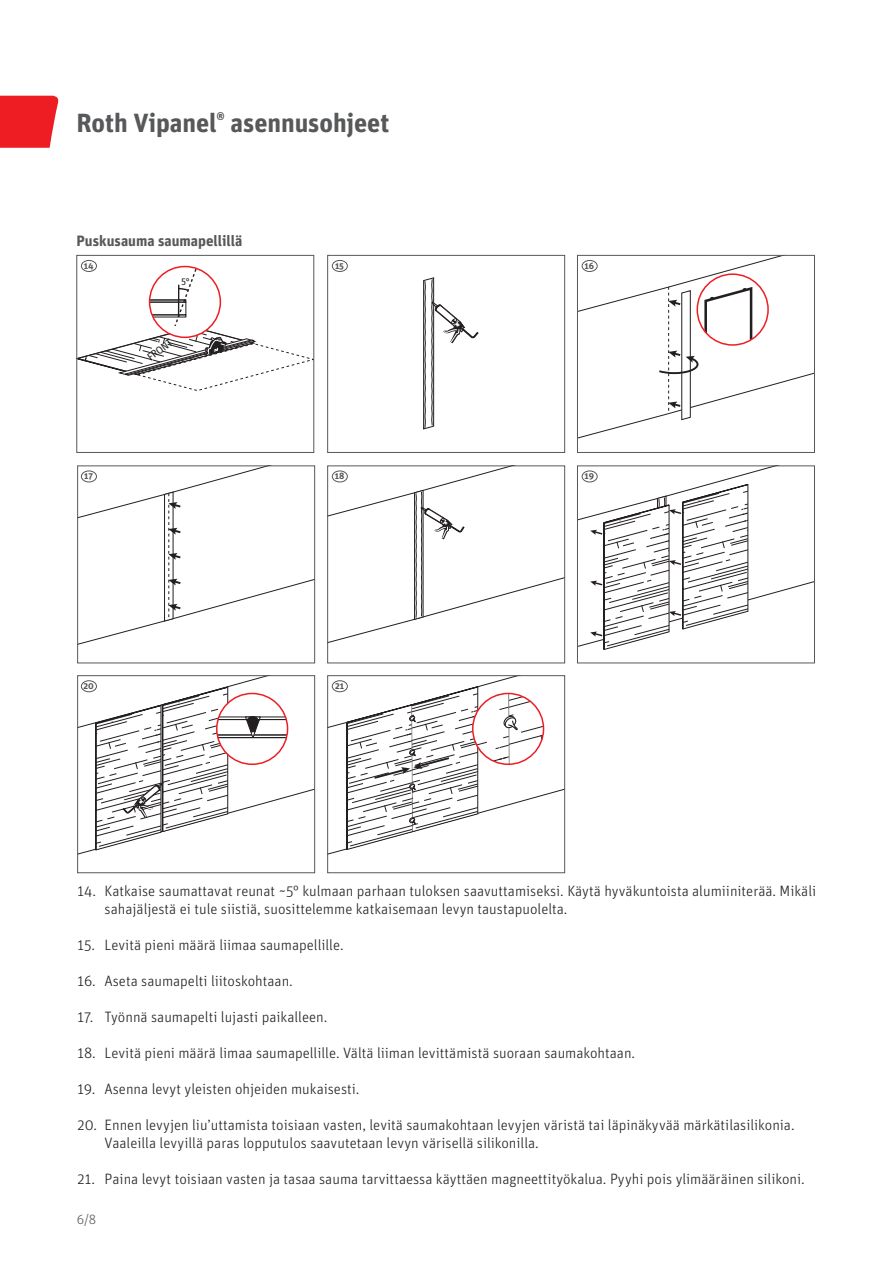
<style>
.page{position:relative;width:893px;height:1263px;background:#fff}
.page>*{position:absolute;margin:0;border:0;box-sizing:border-box;transform-origin:0 0}
.t1{font:700 26.25px "Unit OT";letter-spacing:-.005em;color:#57585a}
.t2{font:300 15px/18px "Unit OT";color:#231f20}
.t3{font:700 15px "Unit OT";color:#57585a}
.t4{font:300 13.5px "Unit OT";color:#57585a}
.t5{font:10.65px "Fira Sans Condensed";color:#231f20}
.t6{font:9.75px "Fira Sans Condensed";color:#231f20}
.t7{font:700 9px "Unit OT";color:#57585a}
</style>
<div class="page">
<svg style="left:0;top:96px;width:59px;height:52px"></svg>
<div style="left:77px;top:255px;width:237px;height:198px;border:1px solid #57585a"></div>
<svg style="left:423px;top:277px;width:55px;height:153px"></svg>
<div style="left:327px;top:255px;width:238px;height:198px;border:1px solid #57585a"></div>
<svg style="left:579px;top:257px;width:234px;height:182px"></svg>
<div style="left:577px;top:255px;width:238px;height:198px;border:1px solid #57585a"></div>
<div style="left:81px;top:260px;width:16px;height:12px;border:1px solid #57585a;border-radius:50%"></div>
<svg style="left:79px;top:468px;width:234px;height:177px"></svg>
<svg style="left:164px;top:491px;width:19px;height:131px"></svg>
<div style="left:77px;top:466px;width:238px;height:197px;border:1px solid #57585a"></div>
<svg style="left:329px;top:468px;width:234px;height:175px"></svg>
<svg style="left:414px;top:490px;width:50px;height:130px"></svg>
<div style="left:327px;top:466px;width:238px;height:197px;border:1px solid #57585a"></div>
<svg style="left:579px;top:468px;width:234px;height:179px"></svg>
<svg style="left:590px;top:484px;width:159px;height:166px"></svg>
<div style="left:577px;top:466px;width:238px;height:197px;border:1px solid #57585a"></div>
<div style="left:81px;top:471px;width:16px;height:11px;border:1px solid #57585a;border-radius:50%"></div>
<div style="left:332px;top:471px;width:16px;height:11px;border:1px solid #57585a;border-radius:50%"></div>
<div style="left:332px;top:260px;width:16px;height:12px;border:1px solid #57585a;border-radius:50%"></div>
<div style="left:582px;top:471px;width:15px;height:11px;border:1px solid #57585a;border-radius:50%"></div>
<div style="left:582px;top:260px;width:15px;height:12px;border:1px solid #57585a;border-radius:50%"></div>
<svg style="left:79px;top:677px;width:234px;height:178px"></svg>
<div style="left:77px;top:675px;width:238px;height:198px;border:1px solid #57585a"></div>
<svg style="left:329px;top:677px;width:234px;height:178px"></svg>
<div style="left:327px;top:675px;width:238px;height:198px;border:1px solid #57585a"></div>
<div style="left:81px;top:680px;width:16px;height:12px;border:1px solid #57585a;border-radius:50%"></div>
<div style="left:332px;top:680px;width:16px;height:12px;border:1px solid #57585a;border-radius:50%"></div>
<svg style="left:77px;top:266px;width:237px;height:125px"></svg>
<hr style="left:150px;top:299px;width:36px;height:1px;background:#231f20">
<div style="left:149px;top:266px;width:72px;height:72px;border:2px solid #ee1d23;border-radius:50%"></div>
<div style="left:697px;top:274px;width:71px;height:71px;background:#fff;border-radius:50%"></div>
<svg style="left:657px;top:285px;width:97px;height:135px"></svg>
<div style="left:696px;top:273px;width:73px;height:73px;border:2px solid #ee1d23;border-radius:50%"></div>
<svg style="left:95px;top:687px;width:193px;height:163px"></svg>
<hr style="left:217px;top:737px;width:71px;height:1px;background:#231f20">
<div style="left:216px;top:693px;width:72px;height:72px;border:2px solid #ee1d23;border-radius:50%"></div>
<svg style="left:346px;top:686px;width:198px;height:164px"></svg>
<div style="left:472px;top:693px;width:72px;height:72px;border:2px solid #ee1d23;border-radius:50%"></div>
<p class="t1" style="left:77px;top:106px;width:314px">Roth Vipanel<sup>®</sup> asennusohjeet</p>
<p class="t3" style="left:77px;top:231px;width:167px">Puskusauma saumapellillä</p>
<p class="t7" style="left:84px;top:260px;width:11px">14</p>
<p class="t6" style="left:181px;top:274px;width:10px">5°</p>
<p class="t5" style="left:144px;top:351px;width:30px;rotate:-37deg">FRONT</p>
<p class="t7" style="left:335px;top:260px;width:11px">15</p>
<p class="t7" style="left:84px;top:470px;width:10px">17</p>
<p class="t7" style="left:335px;top:470px;width:11px">18</p>
<p class="t7" style="left:84px;top:680px;width:12px">20</p>
<p class="t7" style="left:335px;top:680px;width:10px">21</p>
<p class="t7" style="left:585px;top:260px;width:11px">16</p>
<p class="t7" style="left:585px;top:470px;width:11px">19</p>
<p class="t2" style="left:105px;top:882px;width:713px;text-indent:-27px">14. Katkaise saumattavat reunat ~5° kulmaan parhaan tuloksen saavuttamiseksi. Käytä hyväkuntoista alumiiniterää. Mikäli sahajäljestä ei tule siistiä, suosittelemme katkaisemaan levyn taustapuolelta.</p>
<p class="t2" style="left:78px;top:936px;width:268px">15. Levitä pieni määrä liimaa saumapellille.</p>
<p class="t2" style="left:78px;top:972px;width:217px">16. Aseta saumapelti liitoskohtaan.</p>
<p class="t2" style="left:78px;top:1008px;width:251px">17. Työnnä saumapelti lujasti paikalleen.</p>
<p class="t2" style="left:78px;top:1044px;width:559px">18. Levitä pieni määrä limaa saumapellille. Vältä liiman levittämistä suoraan saumakohtaan.</p>
<p class="t2" style="left:78px;top:1080px;width:283px">19. Asenna levyt yleisten ohjeiden mukaisesti.</p>
<p class="t2" style="left:105px;top:1116px;width:691px;text-indent:-27px">20. Ennen levyjen liu’uttamista toisiaan vasten, levitä saumakohtaan levyjen väristä tai läpinäkyvää märkätilasilikonia.<br>Vaaleilla levyillä paras lopputulos saavutetaan levyn värisellä silikonilla.</p>
<p class="t2" style="left:78px;top:1170px;width:729px">21. Paina levyt toisiaan vasten ja tasaa sauma tarvittaessa käyttäen magneettityökalua. Pyyhi pois ylimääräinen silikoni.</p>
<p class="t4" style="left:77px;top:1211px;width:21px">6/8</p>
</div>
